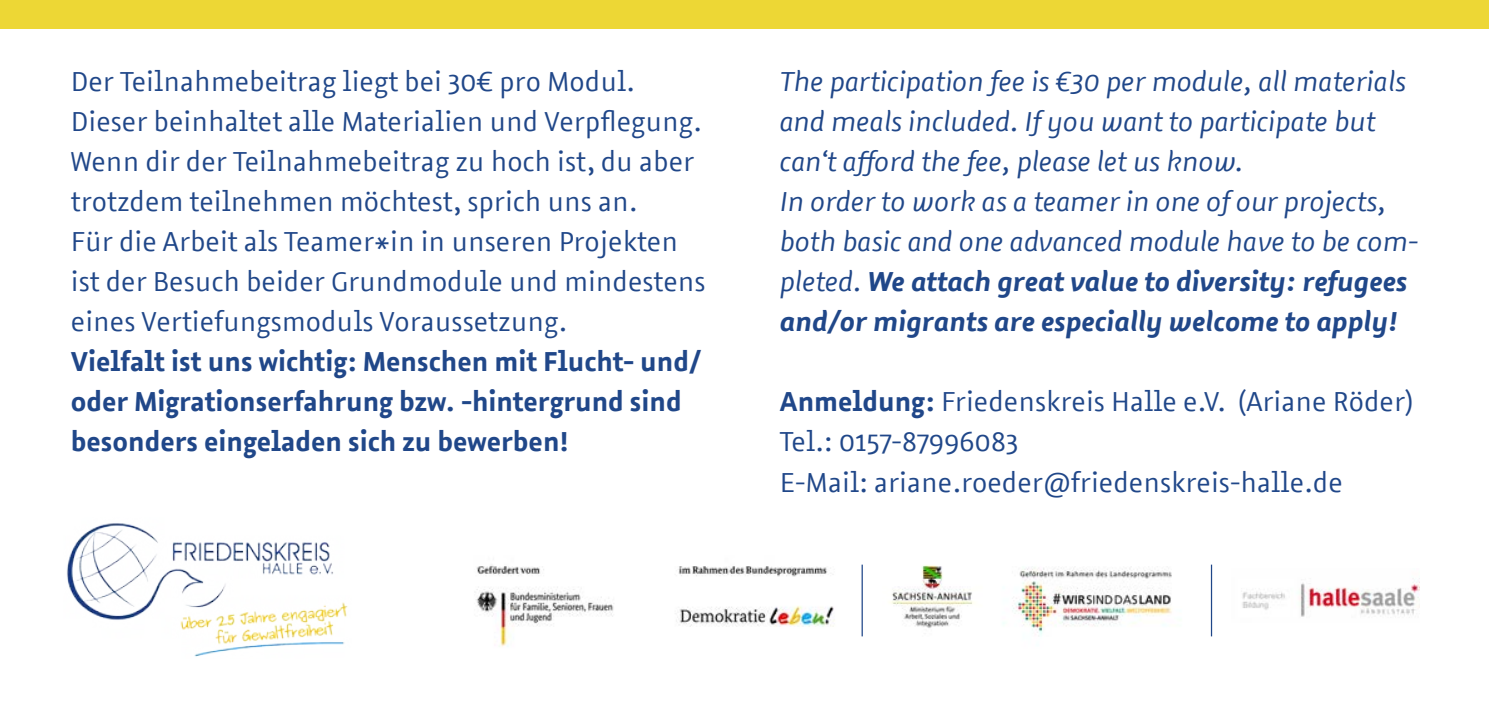
<style>
.page{position:relative;width:1489px;height:702px;background:#fff}
.page>*{position:absolute;margin:0;border:0;box-sizing:border-box;transform-origin:0 0}
.t1{font:27.5px/40px "Azuro";color:#204789}
.t2{font:italic 27.5px/40px "Azuro";color:#204789}
.t3{font:700 27.5px/40px "Azuro";color:#204789}
.s1{font-weight:700}
</style>
<div class="page">
<div style="left:0;top:0;width:1488px;height:28px;background:#edd735"></div>
<img style="left:476px;top:565px;width:359px;height:82px">
<img style="left:1242px;top:583px;width:177px;height:34px">
<img style="left:67px;top:523px;width:281px;height:134px">
<img style="left:890px;top:565px;width:282px;height:71px">
<hr style="left:861px;top:564px;width:1px;height:72px;background:#204789">
<hr style="left:1210px;top:564px;width:1px;height:72px;background:#204789">
<p class="t1" style="left:71px;top:60px;width:636px">Der Teilnahmebeitrag liegt bei 30€ pro Modul.<br>Dieser beinhaltet alle Materialien und Verpflegung.<br>Wenn dir der Teilnahmebeitrag zu hoch ist, du aber trotzdem teilnehmen möchtest, sprich uns an.<br>Für die Arbeit als Teamer*in in unseren Projekten ist der Besuch beider Grundmodule und mindestens eines Vertiefungsmoduls Voraussetzung.</p>
<p class="t3" style="left:71px;top:340px;width:632px">Vielfalt ist uns wichtig: Menschen mit Flucht- und/ oder Migrationserfahrung bzw. -hintergrund sind besonders eingeladen sich zu bewerben!</p>
<p class="t2" style="left:780px;top:61px;width:639px">The participation fee is €30 per module, all materials and meals included. If you want to participate but can‘t afford the fee, please let us know.<br>In order to work as a teamer in one of our projects, both basic and one advanced module have to be com&shy;pleted. <span class="s1">We attach great value to diversity: refugees and/or migrants are especially welcome to apply!</span></p>
<p class="t1" style="left:780px;top:381px;width:635px"><span class="s1">Anmeldung:</span> Friedenskreis Halle e.V. (Ariane Röder)<br>Tel.: 0157-87996083<br>E-Mail: ariane.roeder@friedenskreis-halle.de</p>
</div>
